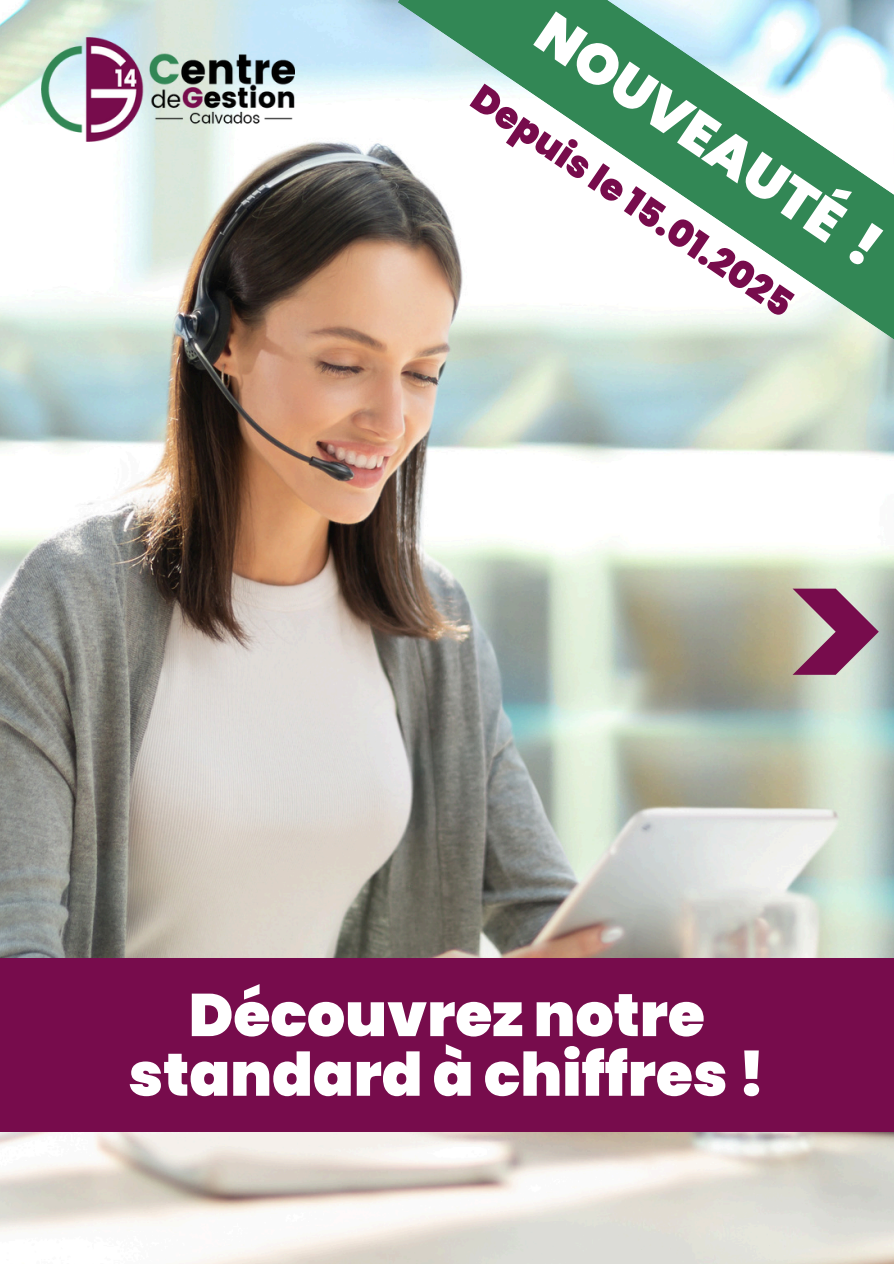
<style>
.page{position:relative;width:894px;height:1264px;background:#fff}
.page>*{position:absolute;margin:0;border:0;box-sizing:border-box;transform-origin:0 0}
.t1{font:900 60px/59.7px "Poppins";color:#fff;text-align:center}
.t2{font:900 57px "Poppins";color:#fff}
.t3{font:900 37.5px "Poppins";color:#770c4c}
</style>
<div class="page">
<img style="left:0;top:0;width:893px;height:1263px">
<svg style="left:397px;top:0;width:496px;height:378px"></svg>
<div style="left:0;top:958px;width:893px;height:173px;background:#770c4c"></div>
<img style="left:42px;top:38px;width:252px;height:103px">
<svg style="left:792px;top:588px;width:86px;height:86px;background:#a06f85"></svg>
<p class="t2" style="left:564px;top:-6px;width:404px;rotate:34deg">NOUVEAUTÉ !</p>
<h1 class="t3" style="left:489px;top:73px;width:381px;rotate:34deg">Depuis le 15.01.2025</h1>
<p class="t1" style="left:128px;top:985px;width:638px">Découvrez notre standard à chiffres !</p>
</div>
